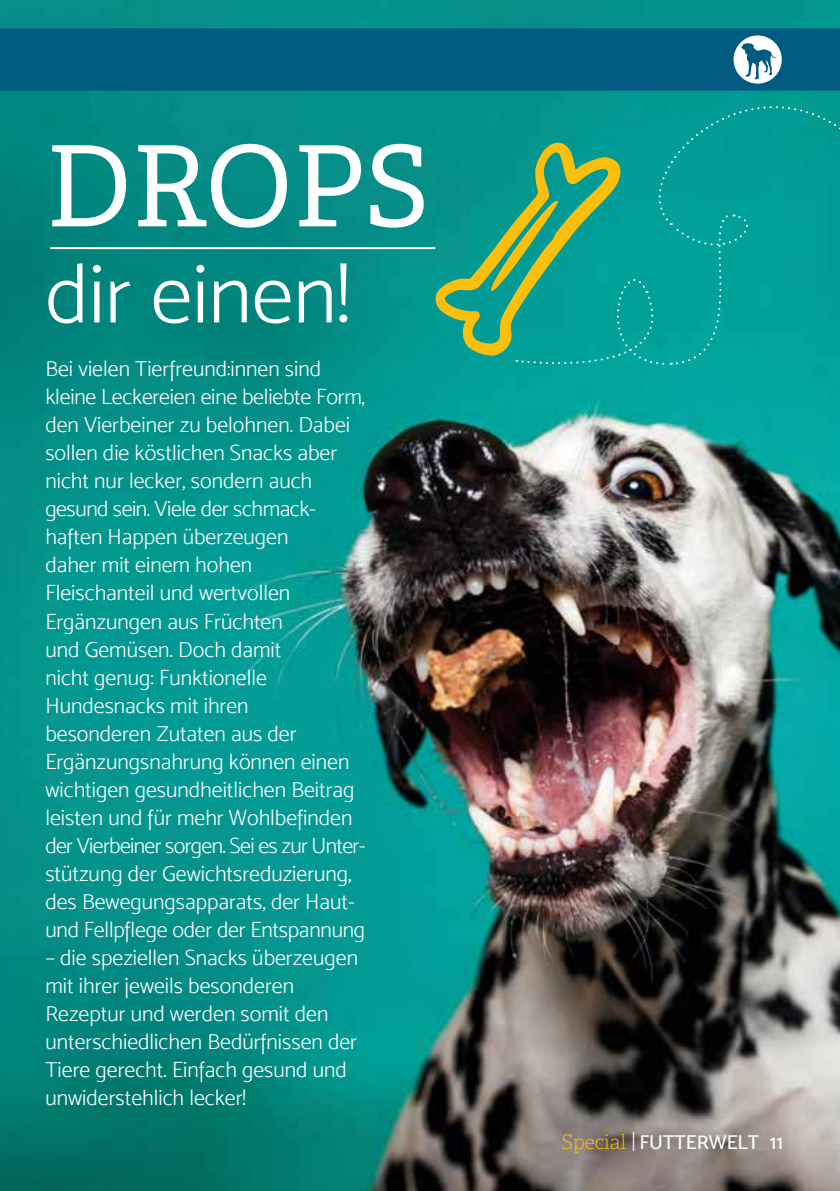
<style>
.page{position:relative;width:840px;height:1191px;background:#fff}
.page>*{position:absolute;margin:0;border:0;box-sizing:border-box;transform-origin:0 0}
.t1{font:112px "Adelle PE";letter-spacing:-.005em;color:#fff}
.t2{font:84px "Mosk Light 300";color:#fff}
.t3{font:22px/28px "Mosk Light 300";color:#fff}
.t4{font:20px "Mosk Medium 500";color:#fff}
.s1{font-family:"Adelle";font-weight:100;color:#fcc00c}
.s2{font-family:"Mosk Extra Light 200";font-size:27.4px}
</style>
<div class="page">
<img style="left:0;top:0;width:839px;height:1191px">
<div style="left:0;top:28px;width:839px;height:63px;background:#005b81"></div>
<hr style="left:51px;top:247px;width:383px;height:2px;background:#fff">
<svg style="left:433px;top:140px;width:83px;height:216px;fill:#05978a"></svg>
<svg style="left:516px;top:35px;width:324px;height:337px"></svg>
<h1 class="t1" style="left:45px;top:105px;width:385px">DROPS</h1>
<h2 class="t2" style="left:45px;top:246px;width:306px">dir einen!</h2>
<p class="t3" style="left:45px;top:355px;width:321px">Bei vielen Tierfreund:innen sind kleine Leckereien eine beliebte Form, den Vierbeiner zu belohnen. Dabei sollen die köstlichen Snacks aber nicht nur lecker, sondern auch gesund sein. Viele der schmack&shy;haften Happen überzeugen<br>daher mit einem hohen<br>Fleischanteil und wertvollen<br>Ergänzungen aus Früchten<br>und Gemüsen. Doch damit<br>nicht genug: Funktionelle<br>Hundesnacks mit ihren<br>besonderen Zutaten aus der<br>Ergänzungsnahrung können einen wichtigen gesundheitlichen Beitrag leisten und für mehr Wohlbefinden der Vierbeiner sorgen. Sei es zur Unter&shy;stützung der Gewichtsreduzierung, des Bewegungsapparats, der Haut&shy;und Fellpflege oder der Entspannung</p>
<p class="t3" style="left:45px;top:943px;width:314px">– die speziellen Snacks überzeugen mit ihrer jeweils besonderen<br>Rezeptur und werden somit den unterschiedlichen Bedürfnissen der<br>Tiere gerecht. Einfach gesund und unwiderstehlich lecker!</p>
<p class="t4" style="left:561px;top:1130px;width:223px"><span class="s1">Special</span> <span class="s2">|</span> FUTTERWELT 11</p>
</div>
